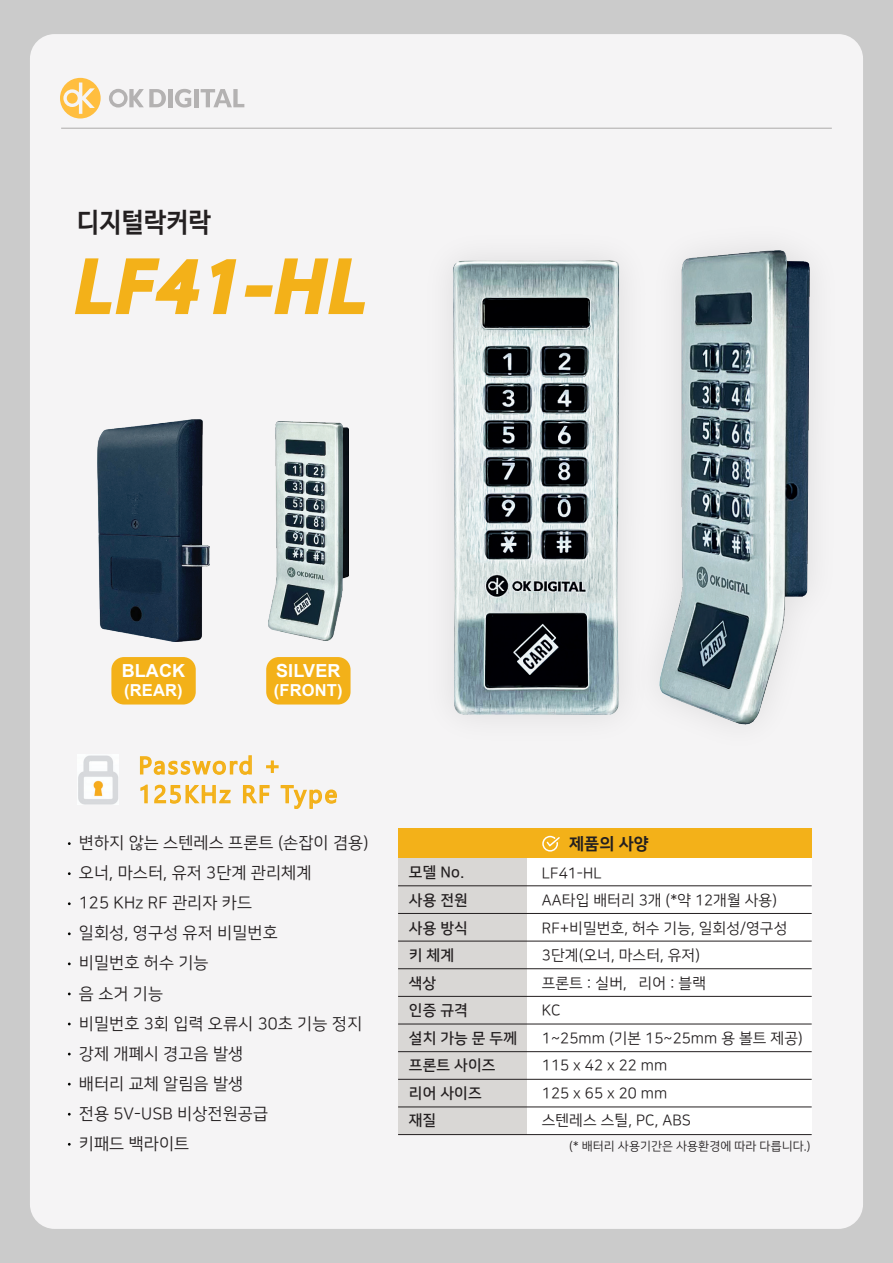
<style>
.page{position:relative;width:893px;height:1263px;background:#cbcbcb}
.page>*{position:absolute;margin:0;border:0;box-sizing:border-box;transform-origin:0 0}
.t1{font:27px "Nanum Barun Gothic OTF Bold";letter-spacing:.01em;color:#231f20;scale:.92 1}
.t2{font:24px/28.8px "Segoe UI Emoji";color:#f3b119}
.t3{font:700 18px "Arial";letter-spacing:.01em;color:#fff}
.t4{font:16.5px/30px "Nanum Square OTFR";letter-spacing:.01em;color:#231f20}
.t5{font:700 16.5px "Arial";letter-spacing:.01em;color:#fff}
.t6{font:16.5px "Nanum Square OTFEB";color:#231f20}
.t7{font:15px "Nanum Square OTFR";letter-spacing:.01em;color:#231f20}
.t8{font:15px "Nanum Square OTFB";letter-spacing:.01em;color:#231f20}
.t9{font:12px "Nanum Square OTFR";letter-spacing:.01em;color:#231f20}
</style>
<div class="page">
<div style="left:30px;top:34px;width:833px;height:1195px;background:#f5f4f5;border-radius:25px"></div>
<div style="left:527px;top:858px;width:285px;height:276px;background:#fff"></div>
<svg style="left:60px;top:78px;width:41px;height:40px"></svg>
<div style="left:67px;top:93px;width:11px;height:11px;background:#ffbe3f;border-radius:50%"></div>
<div style="left:168px;top:89px;width:5px;height:18px;background:#b4b2b2"></div>
<svg style="left:175px;top:89px;width:16px;height:19px"></svg>
<hr style="left:194px;top:89px;width:4px;height:18px;background:#b4b2b2">
<svg style="left:201px;top:89px;width:43px;height:18px"></svg>
<svg style="left:109px;top:89px;width:57px;height:19px"></svg>
<hr style="left:61px;top:128px;width:771px;height:1px;background:#b4b2b2">
<svg style="left:75px;top:258px;width:290px;height:57px"></svg>
<img style="left:665px;top:250px;width:145px;height:474px">
<img style="left:451px;top:258px;width:214px;height:459px">
<img style="left:453px;top:259px;width:167px;height:457px">
<img style="left:78px;top:755px;width:40px;height:49px">
<img style="left:98px;top:420px;width:112px;height:222px">
<img style="left:268px;top:421px;width:81px;height:219px">
<div style="left:111px;top:657px;width:85px;height:47px;background:#f3b119;border-radius:13px"></div>
<div style="left:266px;top:657px;width:85px;height:47px;background:#f3b119;border-radius:13px"></div>
<div style="left:398px;top:858px;width:129px;height:276px;background:#d9d7d5"></div>
<hr style="left:398px;top:1107px;width:414px;height:1px;background:#231f20">
<hr style="left:398px;top:1079px;width:414px;height:1px;background:#231f20">
<hr style="left:398px;top:1051px;width:414px;height:1px;background:#231f20">
<hr style="left:398px;top:1024px;width:414px;height:1px;background:#231f20">
<hr style="left:398px;top:996px;width:414px;height:1px;background:#231f20">
<hr style="left:398px;top:968px;width:414px;height:1px;background:#231f20">
<hr style="left:398px;top:941px;width:414px;height:1px;background:#231f20">
<hr style="left:398px;top:913px;width:414px;height:1px;background:#231f20">
<hr style="left:398px;top:885px;width:414px;height:1px;background:#231f20">
<hr style="left:398px;top:1134px;width:414px;height:1px;background:#231f20">
<div style="left:398px;top:828px;width:414px;height:30px;background:#f3b119"></div>
<svg style="left:542px;top:836px;width:18px;height:16px"></svg>
<svg style="left:140px;top:755px;width:112px;height:20px"></svg>
<svg style="left:266px;top:760px;width:13px;height:13px"></svg>
<svg style="left:140px;top:784px;width:91px;height:20px"></svg>
<svg style="left:243px;top:785px;width:27px;height:19px"></svg>
<svg style="left:280px;top:785px;width:57px;height:24px"></svg>
<h1 class="t1" style="left:77px;top:209px;width:147px">디지털락커락</h1>
<p class="t3" style="left:122px;top:658px;width:65px">BLACK</p>
<p class="t5" style="left:124px;top:679px;width:60px">(REAR)</p>
<h2 class="t2" style="left:200px;top:751px;width:28px;text-indent:-32px">▲▲ □ ★</h2>
<p class="t3" style="left:276px;top:658px;width:66px">SILVER</p>
<p class="t5" style="left:274px;top:679px;width:70px">(FRONT)</p>
<p class="t4" style="left:79px;top:828px;width:291px">변하지 않는 스텐레스 프론트 (손잡이 겸용) 오너, 마스터, 유저 3단계 관리체계<br>125 KHz RF 관리자 카드<br>일회성, 영구성 유저 비밀번호<br>비밀번호 허수 기능<br>음 소거 기능<br>비밀번호 3회 입력 오류시 30초 기능 정지 강제 개폐시 경고음 발생<br>배터리 교체 알림음 발생<br>전용 5V-USB 비상전원공급<br>키패드 백라이트</p>
<p class="t6" style="left:569px;top:834px;width:81px">제품의 사양</p>
<p class="t8" style="left:409px;top:865px;width:57px">모델 No.</p>
<p class="t7" style="left:542px;top:865px;width:61px">LF41-HL</p>
<p class="t8" style="left:409px;top:892px;width:60px">사용 전원</p>
<p class="t7" style="left:542px;top:893px;width:237px">AA타입 배터리 3개 (*약 12개월 사용)</p>
<p class="t8" style="left:409px;top:920px;width:60px">사용 방식</p>
<p class="t7" style="left:542px;top:920px;width:247px">RF+비밀번호, 허수 기능, 일회성/영구성</p>
<p class="t8" style="left:409px;top:947px;width:47px">키 체계</p>
<p class="t7" style="left:542px;top:948px;width:160px">3단계(오너, 마스터, 유저)</p>
<p class="t8" style="left:409px;top:975px;width:29px">색상</p>
<p class="t7" style="left:542px;top:975px;width:166px">프론트 : 실버, 리어 : 블랙</p>
<p class="t8" style="left:409px;top:1002px;width:60px">인증 규격</p>
<p class="t7" style="left:542px;top:1002px;width:20px">KC</p>
<p class="t8" style="left:409px;top:1030px;width:110px">설치 가능 문 두께</p>
<p class="t7" style="left:542px;top:1030px;width:262px">1~25mm (기본 15~25mm 용 볼트 제공)</p>
<p class="t8" style="left:409px;top:1057px;width:88px">프론트 사이즈</p>
<p class="t7" style="left:542px;top:1057px;width:127px">115 x 42 x 22 mm</p>
<p class="t8" style="left:409px;top:1085px;width:74px">리어 사이즈</p>
<p class="t7" style="left:542px;top:1085px;width:127px">125 x 65 x 20 mm</p>
<p class="t8" style="left:409px;top:1112px;width:29px">재질</p>
<p class="t7" style="left:542px;top:1112px;width:151px">스텐레스 스틸, PC, ABS</p>
<p class="t9" style="left:569px;top:1140px;width:243px">(* 배터리 사용기간은 사용환경에 따라 다릅니다.)</p>
</div>
